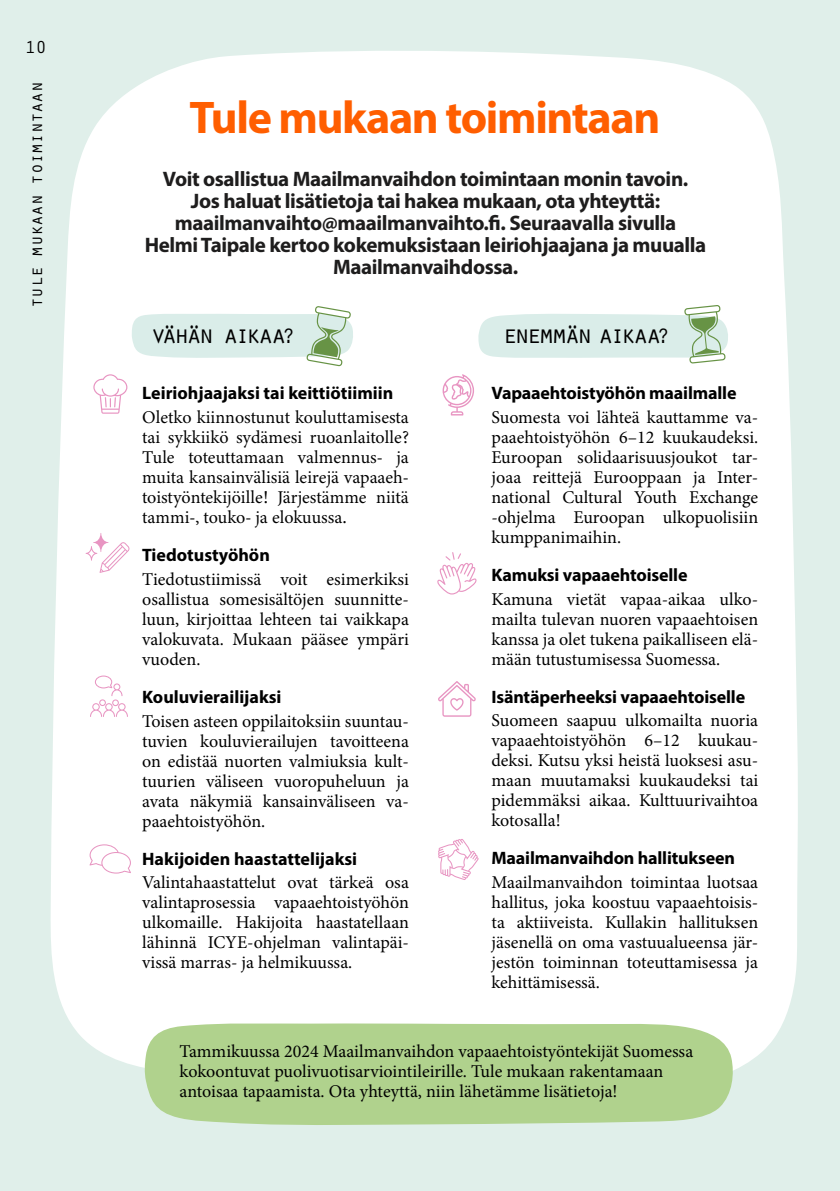
<style>
.page{position:relative;width:840px;height:1191px;background:#fff}
.page>*{position:absolute;margin:0;border:0;box-sizing:border-box;transform-origin:0 0}
.t1{font:700 46px "Myriad Pro";letter-spacing:-.03em;color:#ff5e00}
.t2{font:26px "Orator Std";letter-spacing:-.125em;color:#000}
.t3{font:700 21px/22px "Myriad Pro";letter-spacing:-.02em;color:#1e1d1d;text-align:center}
.t4{font:18px/20px "Minion Pro";color:#000;text-align:justify}
.t5{font:700 18px "Myriad Pro";letter-spacing:-.01em;color:#000}
.t6{font:18px/20px "Minion 3";color:#000;text-align:justify}
.t7{font:18px "Orator Std";letter-spacing:-.03em;color:#000}
.s1{font-size:21.6px}
</style>
<div class="page">
<div style="left:0;top:0;width:839px;height:1191px;background:#e0efea"></div>
<div style="left:50px;top:51px;width:748px;height:1019px;background:#fff"></div>
<svg style="left:144px;top:1022px;width:590px;height:103px;fill:#b0d28d"></svg>
<svg style="left:131px;top:306px;width:222px;height:60px"></svg>
<svg style="left:478px;top:305px;width:250px;height:59px"></svg>
<svg style="left:438px;top:681px;width:37px;height:35px"></svg>
<svg style="left:442px;top:374px;width:32px;height:41px"></svg>
<svg style="left:93px;top:374px;width:34px;height:40px"></svg>
<svg style="left:86px;top:533px;width:43px;height:40px"></svg>
<svg style="left:438px;top:839px;width:40px;height:41px"></svg>
<svg style="left:436px;top:552px;width:41px;height:42px"></svg>
<svg style="left:90px;top:675px;width:38px;height:42px"></svg>
<svg style="left:89px;top:844px;width:42px;height:29px"></svg>
<p class="t7" style="left:25px;top:35px;width:23px">10</p>
<p class="t7" style="left:23px;top:308px;width:228px;rotate:-90deg">tule mukaan toimintaan</p>
<h1 class="t1" style="left:189px;top:88px;width:472px">Tule mukaan toimintaan</h1>
<p class="t3" style="left:145px;top:167px;width:562px">Voit osallistua Maailmanvaihdon toimintaan monin tavoin.<br>Jos haluat lisätietoja tai hakea mukaan, ota yhteyttä: maailmanvaihto@maailmanvaihto.fi. Seuraavalla sivulla<br>Helmi Taipale kertoo kokemuksistaan leiriohjaajana ja muualla Maailmanvaihdossa.</p>
<h2 class="t2" style="left:151px;top:315px;width:146px">vähän aikaa<span class="s1">?</span></h2>
<h2 class="t2" style="left:502px;top:315px;width:169px">enemmän aikaa<span class="s1">?</span></h2>
<p class="t5" style="left:142px;top:382px;width:252px">Leiriohjaajaksi tai keittiötiimiin</p>
<p class="t6" style="left:142px;top:407px;width:268px">Oletko kiinnostunut kouluttamisesta tai sykkiikö sydämesi ruoanlaitolle?<br>Tule toteuttamaan valmennus- ja muita kansainvälisiä leirejä vapaaeh&shy;toistyöntekijöille! Järjestämme niitä tammi-, touko- ja elokuussa.</p>
<p class="t5" style="left:142px;top:543px;width:129px">Tiedotustyöhön</p>
<p class="t4" style="left:142px;top:569px;width:268px">Tiedotustiimissä voit esimerkiksi osallistua somesisältöjen suunnitte&shy;luun, kirjoittaa lehteen tai vaikkapa valokuvata. Mukaan pääsee ympäri vuoden.</p>
<p class="t5" style="left:142px;top:685px;width:141px">Kouluvierailijaksi</p>
<p class="t4" style="left:142px;top:711px;width:268px">Toisen asteen oppilaitoksiin suuntau&shy;tuvien kouluvierailujen tavoitteena on edistää nuorten valmiuksia kult&shy;tuurien väliseen vuoropuheluun ja avata näkymiä kansainväliseen va&shy;paaehtoistyöhön.</p>
<p class="t5" style="left:142px;top:846px;width:216px">Hakijoiden haastattelijaksi</p>
<p class="t4" style="left:142px;top:872px;width:268px">Valintahaastattelut ovat tärkeä osa valintaprosessia vapaaehtoistyöhön ulkomaille. Hakijoita haastatellaan lähinnä ICYE-ohjelman valintapäi&shy;vissä marras- ja helmikuussa.</p>
<p class="t5" style="left:491px;top:381px;width:246px">Vapaaehtoistyöhön maailmalle</p>
<p class="t4" style="left:491px;top:407px;width:268px">Suomesta voi lähteä kauttamme va&shy;paaehtoistyöhön 6–12 kuukaudeksi.<br>Euroopan solidaarisuusjoukot tar&shy;joaa reittejä Eurooppaan ja Inter&shy;national Cultural Youth Exchange -ohjelma Euroopan ulkopuolisiin kumppanimaihin.</p>
<p class="t5" style="left:491px;top:563px;width:197px">Kamuksi vapaaehtoiselle</p>
<p class="t4" style="left:491px;top:589px;width:268px">Kamuna vietät vapaa-aikaa ulko&shy;mailta tulevan nuoren vapaaehtoisen kanssa ja olet tukena paikalliseen elä&shy;mään tutustumisessa Suomessa.</p>
<p class="t5" style="left:491px;top:684px;width:255px">Isäntäperheeksi vapaaehtoiselle</p>
<p class="t4" style="left:491px;top:710px;width:268px">Suomeen saapuu ulkomailta nuoria vapaaehtoistyöhön 6–12 kuukau&shy;deksi. Kutsu yksi heistä luoksesi asu&shy;maan muutamaksi kuukaudeksi tai pidemmäksi aikaa. Kulttuurivaihtoa kotosalla!</p>
<p class="t5" style="left:491px;top:846px;width:245px">Maailmanvaihdon hallitukseen</p>
<p class="t4" style="left:491px;top:872px;width:268px">Maailmanvaihdon toimintaa luotsaa hallitus, joka koostuu vapaaehtoisis&shy;ta aktiiveista. Kullakin hallituksen jäsenellä on oma vastuualueensa jär&shy;jestön toiminnan toteuttamisessa ja kehittämisessä.</p>
<p class="t4" style="left:179px;top:1041px;width:515px;text-align:left">Tammikuussa 2024 Maailmanvaihdon vapaaehtoistyöntekijät Suomessa kokoontuvat puolivuotisarviointileirille. Tule mukaan rakentamaan antoisaa tapaamista. Ota yhteyttä, niin lähetämme lisätietoja!</p>
</div>
